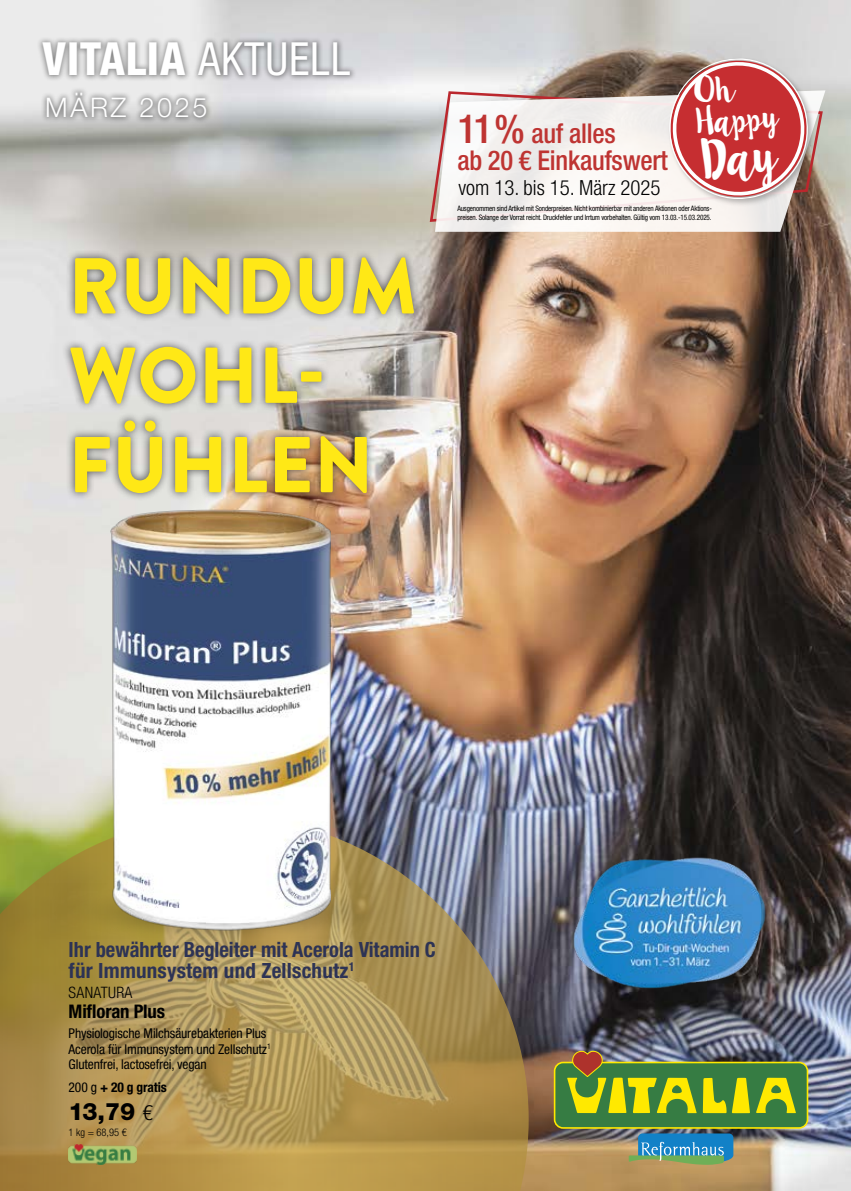
<style>
.page{position:relative;width:851px;height:1191px;background:#fff}
.page>*{position:absolute;margin:0;border:0;box-sizing:border-box;transform-origin:0 0}
.t1{font:900 78.9px/89.4px "Brandon Grotesque";letter-spacing:.01em;color:#ffe816}
.t2{font:800 condensed 45.75px "Helvetica Neue LT Pro";letter-spacing:.02em;color:#fff;scale:.96 1}
.t3{font:30.6px "Lilly Belle";color:#fff}
.t4{font:500 condensed 27.3px/26.7px "Helvetica Neue LT Pro";letter-spacing:-.01em;color:#be3432}
.t5{font:300 27px "Helvetica Neue LT Pro";letter-spacing:.1em;color:#fff}
.t6{font:800 24px "Helvetica Neue LT Pro";color:#000}
.t7{font:700 condensed 21px/21px "Helvetica Neue LT Pro";color:#2d3355}
.t8{font:300 condensed 20.85px "Helvetica Neue LT Pro";color:#000}
.t9{font:700 condensed 18.75px "Helvetica Neue LT Pro";letter-spacing:-.01em;color:#000}
.t10{font:300 condensed 15.75px "Helvetica Neue LT Pro";letter-spacing:.02em;color:#000}
.t11{font:condensed 13.5px/15.8px "Helvetica Neue LT Pro";letter-spacing:-.01em;color:#000}
.t12{font:700 condensed 13.5px "Helvetica Neue LT Pro";letter-spacing:-.01em;color:#000}
.t13{font:300 condensed 10.5px "Helvetica Neue LT Pro";color:#000}
.t14{font:condensed 7.5px/9px "Helvetica Neue LT Pro";letter-spacing:-.02em;color:#000;scale:.95 1}
.s1{font-weight:400}
.s2{font-size:39.9px}
.s3{font-weight:300;font-stretch:condensed;font-size:21px}
</style>
<div class="page">
<img style="left:0;top:0;width:850px;height:1191px">
<svg style="left:0;top:816px;width:528px;height:375px;background:#a89158"></svg>
<div style="left:36px;top:36px;width:321px;height:88px;background:#000;opacity:.43"></div>
<img style="left:553px;top:1050px;width:255px;height:114px">
<img style="left:69px;top:1144px;width:67px;height:20px">
<div style="left:62px;top:249px;width:360px;height:253px;background:#000;opacity:.6"></div>
<img style="left:35px;top:884px;width:385px;height:54px">
<img style="left:93px;top:493px;width:237px;height:438px">
<svg style="left:435px;top:90px;width:390px;height:142px;fill:#f6f2ef"></svg>
<div style="left:667px;top:57px;width:149px;height:150px;background:#000;opacity:.3"></div>
<img style="left:569px;top:852px;width:200px;height:139px">
<svg style="left:666px;top:56px;width:144px;height:145px;background:#c86666"></svg>
<h2 class="t2" style="left:43px;top:31px;width:322px">VITALIA <span class="s1">AKTUELL</span></h2>
<h3 class="t5" style="left:45px;top:91px;width:164px">MÄRZ 2025</h3>
<h1 class="t1" style="left:69px;top:243px;width:350px">RUNDUM<br>WOHL-<br>FÜHLEN</h1>
<h3 class="t3" style="left:695px;top:106px;width:85px;rotate:-5deg">Happy</h3>
<h3 class="t4" style="left:457px;top:120px;width:212px"><span class="s2">11%</span> auf alles<br>ab 20 € Einkaufswert</h3>
<h3 class="t8" style="left:458px;top:176px;width:203px">vom 13. bis 15. März 2025</h3>
<p class="t14" style="left:457px;top:204px;width:269px">Ausgenommen sind Artikel mit Sonderpreisen. Nicht kombinierbar mit anderen Aktionen oder Aktions&shy;preisen. Solange der Vorrat reicht. Druckfehler und Irrtum vorbehalten. Gültig vom 13.03.-15.03.2025.</p>
<h3 class="t7" style="left:69px;top:939px;width:368px">Ihr bewährter Begleiter mit Acerola Vitamin C für Immunsystem und Zellschutz<sup>1</sup></h3>
<h3 class="t10" style="left:69px;top:983px;width:65px">SANATURA</h3>
<h3 class="t9" style="left:69px;top:999px;width:98px">Mifloran Plus</h3>
<h3 class="t11" style="left:69px;top:1025px;width:204px">Physiologische Milchsäurebakterien Plus<br>Acerola für Immunsystem und Zellschutz<sup>1<br></sup>Glutenfrei, lactosefrei, vegan</h3>
<h3 class="t12" style="left:69px;top:1078px;width:100px"><span class="s1">200 g</span> + 20 g gratis</h3>
<h3 class="t6" style="left:69px;top:1097px;width:86px">13,79 <span class="s3">€</span></h3>
<h3 class="t13" style="left:69px;top:1126px;width:60px">1 kg = 68,95 €</h3>
</div>
